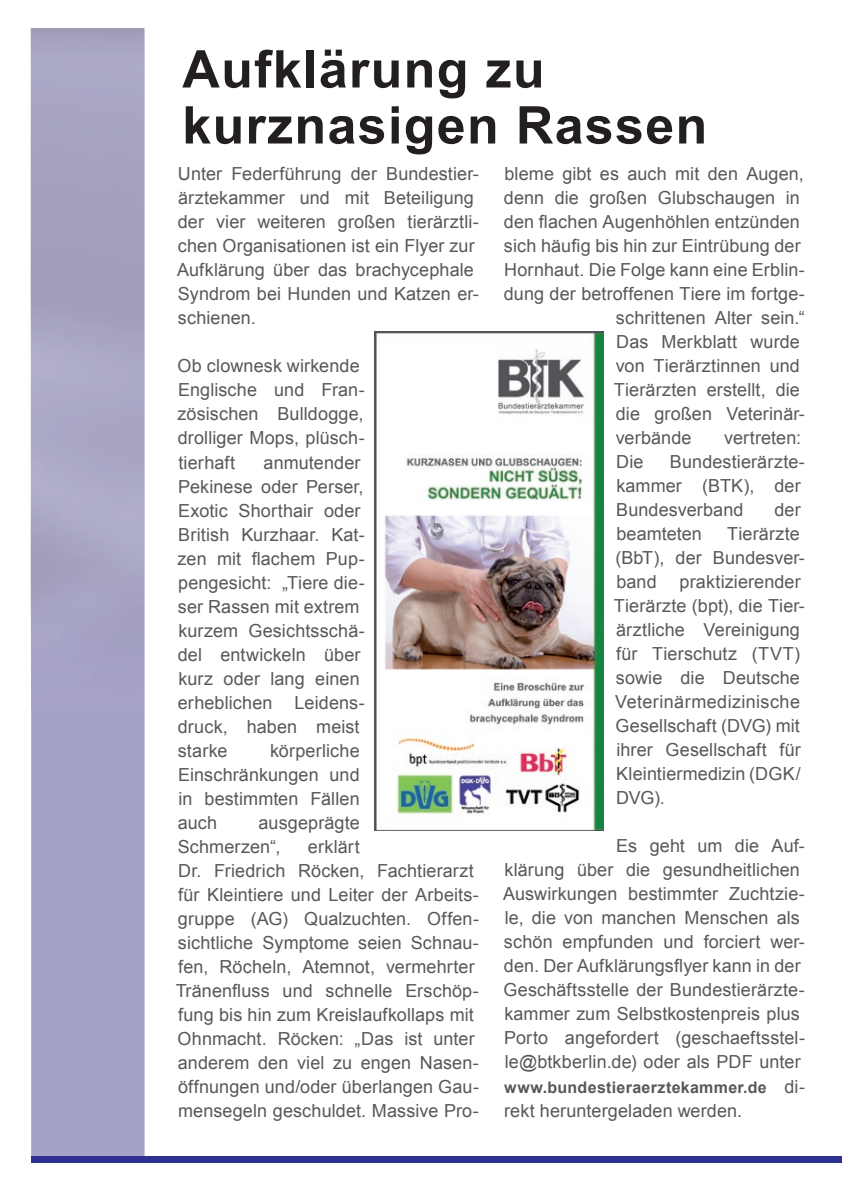
<style>
.page{position:relative;width:842px;height:1191px;background:#fff}
.page>*{position:absolute;margin:0;border:0;box-sizing:border-box;transform-origin:0 0}
.t1{font:700 52px/56px "Arial";letter-spacing:.025em;color:#231f20}
.t2{font:18px/24px "Arial";letter-spacing:.005em;color:#57585a}
.t3{font:700 16px "Arial";letter-spacing:.02em;color:#57585a}
.s1{font-weight:400;font-size:18px}
</style>
<div class="page">
<div style="left:31px;top:28px;width:114px;height:1129px;background:#a5a2ca"></div>
<div style="left:31px;top:1157px;width:811px;height:6px;background:#2e3092"></div>
<img style="left:31px;top:28px;width:113px;height:680px">
<img style="left:374px;top:332px;width:230px;height:498px">
<h1 class="t1" style="left:182px;top:43px;width:526px">Aufklärung zu kurznasigen Rassen</h1>
<p class="t2" style="left:177px;top:162px;width:303px">Unter Federführung der Bundestier&shy;ärztekammer und mit Beteiligung der vier weiteren großen tierärztli&shy;chen Organisationen ist ein Flyer zur<br>Aufklärung über das brachycephale<br>Syndrom bei Hunden und Katzen er&shy;schienen.</p>
<p class="t2" style="left:178px;top:354px;width:189px">Ob clownesk wirkende<br>Englische und Fran&shy;zösischen Bulldogge, drolliger Mops, plüsch&shy;tierhaft</p>
<p class="t2" style="left:178px;top:450px;width:189px;text-indent:86px">anmutender<br>Pekinese oder Perser,<br>Exotic Shorthair oder<br>British Kurzhaar. Kat&shy;zen mit flachem Pup&shy;pengesicht: „Tiere die&shy;ser Rassen mit extrem kurzem Gesichtsschä&shy;del entwickeln über kurz oder lang einen erheblichen Leidens&shy;druck, haben meist starke</p>
<p class="t2" style="left:178px;top:738px;width:183px;text-align:justify;text-indent:92px">körperliche Einschränkungen und in bestimmten Fällen auch</p>
<p class="t2" style="left:178px;top:810px;width:184px;text-indent:81px">ausgeprägte<br>Schmerzen“,</p>
<p class="t2" style="left:176px;top:834px;width:305px;text-indent:132px">erklärt<br>Dr. Friedrich Röcken, Fachtierarzt für Kleintiere und Leiter der Arbeits&shy;gruppe (AG) Qualzuchten. Offen&shy;sichtliche Symptome seien Schnau&shy;fen, Röcheln, Atemnot, vermehrter Tränenfluss und schnelle Erschöp&shy;fung bis hin zum Kreislaufkollaps mit Ohnmacht. Röcken: „Das ist unter anderem den viel zu engen Nasen&shy;öffnungen und/oder überlangen Gau&shy;mensegeln geschuldet. Massive Pro-</p>
<p class="t2" style="left:504px;top:162px;width:301px">bleme gibt es auch mit den Augen,</p>
<p class="t2" style="left:504px;top:186px;width:298px">denn die großen Glubschaugen in</p>
<p class="t2" style="left:504px;top:210px;width:297px">den flachen Augenhöhlen entzünden</p>
<p class="t2" style="left:504px;top:234px;width:298px">sich häufig bis hin zur Eintrübung der</p>
<p class="t2" style="left:504px;top:258px;width:302px">Hornhaut. Die Folge kann eine Erblin-</p>
<p class="t2" style="left:504px;top:282px;width:303px">dung der betroffenen Tiere im fortge-</p>
<p class="t2" style="left:616px;top:306px;width:190px">schrittenen Alter sein.“</p>
<p class="t2" style="left:616px;top:330px;width:185px">Das Merkblatt wurde</p>
<p class="t2" style="left:616px;top:354px;width:186px">von Tierärztinnen und</p>
<p class="t2" style="left:614px;top:378px;width:187px">Tierärzten erstellt, die</p>
<p class="t2" style="left:616px;top:402px;width:191px">die großen Veterinär-</p>
<p class="t2" style="left:616px;top:426px;width:77px">verbände</p>
<p class="t2" style="left:724px;top:426px;width:78px">vertreten:</p>
<p class="t2" style="left:616px;top:450px;width:29px">Die</p>
<p class="t2" style="left:616px;top:450px;width:190px;text-indent:54px">Bundestierärzte&shy;kammer (BTK), der<br>Bundesverband</p>
<p class="t2" style="left:774px;top:498px;width:28px">der</p>
<p class="t2" style="left:615px;top:522px;width:191px;text-indent:112px">Tierärzte (BbT), der Bundesver&shy;band</p>
<p class="t2" style="left:616px;top:522px;width:87px">beamteten</p>
<p class="t2" style="left:614px;top:570px;width:192px;text-indent:66px">praktizierender<br>Tierärzte (bpt), die Tier&shy;ärztliche Vereinigung für Tierschutz (TVT) sowie die Deutsche<br>Veterinärmedizinische<br>Gesellschaft (DVG) mit ihrer Gesellschaft für<br>Kleintiermedizin (DGK/<br>DVG).</p>
<p class="t2" style="left:503px;top:834px;width:303px;text-indent:113px">Es geht um die Auf&shy;klärung über die gesundheitlichen Auswirkungen bestimmter Zuchtzie&shy;le, die von manchen Menschen als schön empfunden und forciert wer&shy;den. Der Aufklärungsflyer kann in der Geschäftsstelle der Bundestierärzte&shy;kammer zum Selbstkostenpreis plus Porto angefordert (geschaeftsstel&shy;le@btkberlin.de) oder als PDF unter</p>
<p class="t3" style="left:504px;top:1076px;width:302px">www.bundestieraerztekammer.de <span class="s1">di-</span></p>
<p class="t2" style="left:504px;top:1098px;width:239px">rekt heruntergeladen werden.</p>
</div>
